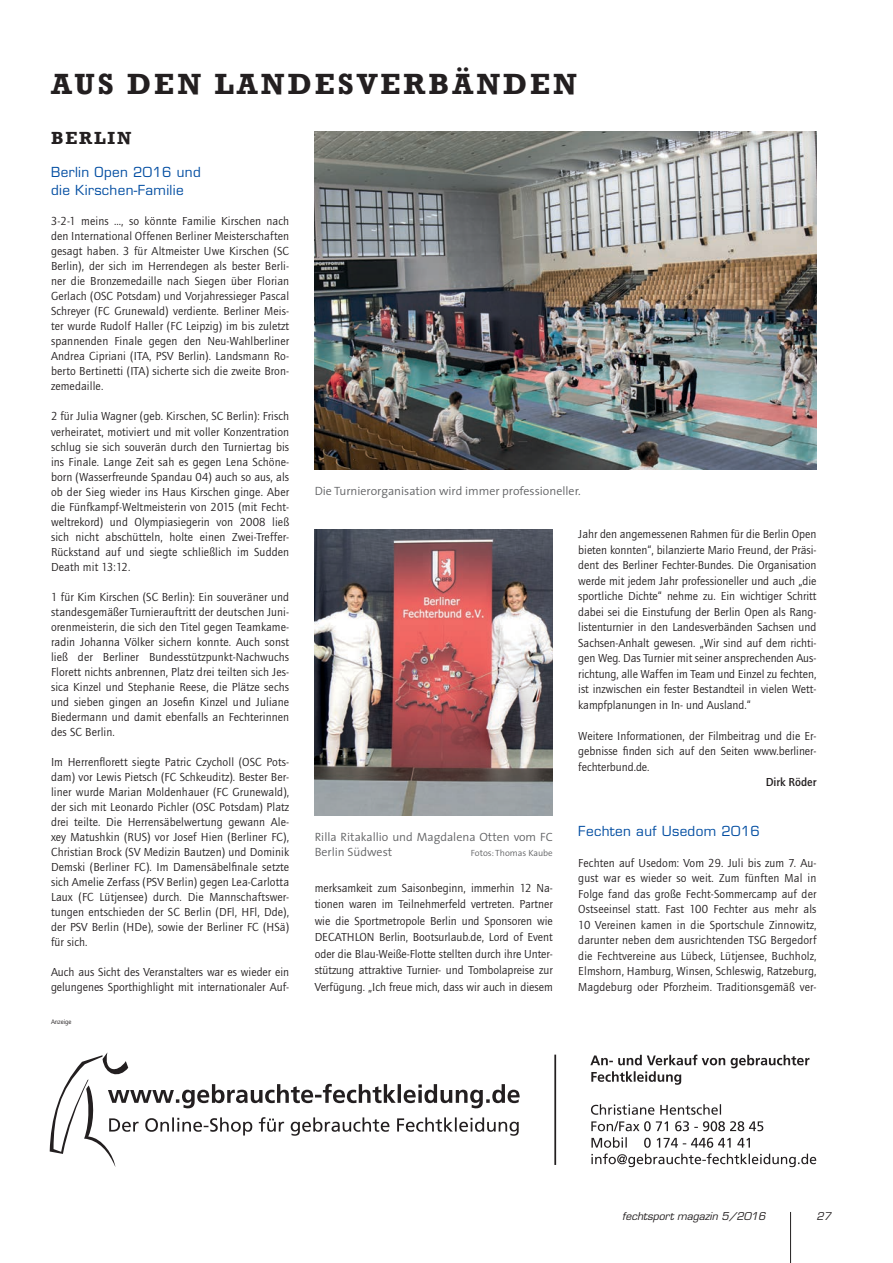
<style>
.page{position:relative;width:893px;height:1263px;background:#fff}
.page>*{position:absolute;margin:0;border:0;box-sizing:border-box;transform-origin:0 0}
.t1{font:700 30px "Rockwell";letter-spacing:.1em;color:#231f20}
.t2{font:700 18px "Rockwell";letter-spacing:.1em;color:#231f20}
.t3{font:13.5px/18px "Eurostile LT";letter-spacing:.025em;color:#034ea2}
.t4{font:12px/15px "Quay Sans EF";letter-spacing:.005em;color:#231f20;text-align:justify}
.t5{font:300 12px/15px "The Sans";color:#636466}
.t6{font:500 12px "Quay Sans EF";color:#231f20}
.t7{font:italic 10.5px "Eurostile LT";color:#231f20}
.t8{font:300 9px "The Sans";color:#636466}
.t9{font:6.75px "Quay Sans EF";color:#231f20}
</style>
<div class="page">
<hr style="left:790px;top:1212px;width:1px;height:51px;background:#231f20">
<img style="left:315px;top:529px;width:238px;height:286px">
<img style="left:315px;top:132px;width:501px;height:338px">
<svg style="left:50px;top:1052px;width:470px;height:115px"></svg>
<svg style="left:590px;top:1054px;width:219px;height:31px"></svg>
<svg style="left:591px;top:1104px;width:225px;height:63px"></svg>
<hr style="left:554px;top:1054px;width:2px;height:111px;background:#231f20">
<h1 class="t1" style="left:51px;top:66px;width:527px">AUS DEN LANDESVERBÄNDEN</h1>
<h2 class="t2" style="left:51px;top:127px;width:82px">BERLIN</h2>
<p class="t3" style="left:51px;top:163px;width:151px">Berlin Open 2016 und die Kirschen-Familie</p>
<p class="t4" style="left:51px;top:214px;width:240px">3-2-1 meins …, so könnte Familie Kirschen nach den International Offenen Berliner Meisterschaften gesagt haben. 3 für Altmeister Uwe Kirschen (SC Berlin), der sich im Herrendegen als bester Berli&shy;ner die Bronzemedaille nach Siegen über Florian Gerlach (OSC Potsdam) und Vorjahressieger Pascal Schreyer (FC Grunewald) verdiente. Berliner Meis&shy;ter wurde Rudolf Haller (FC Leipzig) im bis zuletzt spannenden Finale gegen den Neu-Wahlberliner Andrea Cipriani (ITA, PSV Berlin). Landsmann Ro&shy;berto Bertinetti (ITA) sicherte sich die zweite Bron&shy;zemedaille.</p>
<p class="t4" style="left:51px;top:409px;width:240px">2 für Julia Wagner (geb. Kirschen, SC Berlin): Frisch verheiratet, motiviert und mit voller Konzentration schlug sie sich souverän durch den Turniertag bis ins Finale. Lange Zeit sah es gegen Lena Schöne&shy;born (Wasserfreunde Spandau 04) auch so aus, als ob der Sieg wieder ins Haus Kirschen ginge. Aber die Fünfkampf-Weltmeisterin von 2015 (mit Fecht&shy;weltrekord) und Olympiasiegerin von 2008 ließ sich nicht abschütteln, holte einen Zwei-Treffer-Rückstand auf und siegte schließlich im Sudden Death mit 13:12.</p>
<p class="t4" style="left:51px;top:589px;width:240px">1 für Kim Kirschen (SC Berlin): Ein souveräner und standesgemäßer Turnierauftritt der deutschen Juni&shy;orenmeisterin, die sich den Titel gegen Teamkame&shy;radin Johanna Völker sichern konnte. Auch sonst ließ der Berliner Bundesstützpunkt-Nachwuchs Florett nichts anbrennen, Platz drei teilten sich Jes&shy;sica Kinzel und Stephanie Reese, die Plätze sechs und sieben gingen an Josefin Kinzel und Juliane Biedermann und damit ebenfalls an Fechterinnen des SC Berlin.</p>
<p class="t4" style="left:51px;top:754px;width:240px">Im Herrenflorett siegte Patric Czycholl (OSC Pots&shy;dam) vor Lewis Pietsch (FC Schkeuditz). Bester Ber&shy;liner wurde Marian Moldenhauer (FC Grunewald), der sich mit Leonardo Pichler (OSC Potsdam) Platz drei teilte. Die Herrensäbelwertung gewann Ale&shy;xey Matushkin (RUS) vor Josef Hien (Berliner FC), Christian Brock (SV Medizin Bautzen) und Dominik Demski (Berliner FC). Im Damensäbelfinale setzte sich Amelie Zerfass (PSV Berlin) gegen Lea-Carlotta Laux (FC Lütjensee) durch. Die Mannschaftswer&shy;tungen entschieden der SC Berlin (DFl, HFl, Dde), der PSV Berlin (HDe), sowie der Berliner FC (HSä) für sich.</p>
<p class="t4" style="left:51px;top:965px;width:240px">Auch aus Sicht des Veranstalters war es wieder ein gelungenes Sporthighlight mit internationaler Auf-</p>
<p class="t9" style="left:51px;top:1018px;width:22px">Anzeige</p>
<p class="t5" style="left:315px;top:483px;width:267px">Die Turnierorganisation wird immer professioneller.</p>
<p class="t5" style="left:315px;top:829px;width:240px">Rilla Ritakallio und Magdalena Otten vom FC<br>Berlin Südwest</p>
<p class="t8" style="left:471px;top:845px;width:83px">Fotos: Thomas Kaube</p>
<p class="t4" style="left:315px;top:880px;width:240px;line-height:16.5px">merksamkeit zum Saisonbeginn, immerhin 12 Na&shy;tionen waren im Teilnehmerfeld vertreten. Partner wie die Sportmetropole Berlin und Sponsoren wie DECATHLON Berlin, Bootsurlaub.de, Lord of Event oder die Blau-Weiße-Flotte stellten durch ihre Unter&shy;stützung attraktive Turnier- und Tombolapreise zur Verfügung. „Ich freue mich, dass wir auch in diesem</p>
<p class="t4" style="left:578px;top:527px;width:240px;line-height:15.5px">Jahr den angemessenen Rahmen für die Berlin Open bieten konnten“, bilanzierte Mario Freund, der Präsi&shy;dent des Berliner Fechter-Bundes. Die Organisation werde mit jedem Jahr professioneller und auch „die sportliche Dichte“ nehme zu. Ein wichtiger Schritt dabei sei die Einstufung der Berlin Open als Rang&shy;listenturnier in den Landesverbänden Sachsen und Sachsen-Anhalt gewesen. „Wir sind auf dem richti&shy;gen Weg. Das Turnier mit seiner ansprechenden Aus&shy;richtung, alle Waffen im Team und Einzel zu fechten, ist inzwischen ein fester Bestandteil in vielen Wett&shy;kampfplanungen in In- und Ausland.“</p>
<p class="t4" style="left:578px;top:728px;width:240px;line-height:15.5px">Weitere Informationen, der Filmbeitrag und die Er&shy;gebnisse finden sich auf den Seiten www.berliner&shy;fechterbund.de.</p>
<p class="t6" style="left:766px;top:776px;width:52px">Dirk Röder</p>
<p class="t3" style="left:578px;top:822px;width:183px">Fechten auf Usedom 2016</p>
<p class="t4" style="left:578px;top:855px;width:240px;line-height:15.5px">Fechten auf Usedom: Vom 29. Juli bis zum 7. Au&shy;gust war es wieder so weit. Zum fünften Mal in Folge fand das große Fecht-Sommercamp auf der Ostseeinsel statt. Fast 100 Fechter aus mehr als 10 Vereinen kamen in die Sportschule Zinnowitz, darunter neben dem ausrichtenden TSG Bergedorf die Fechtvereine aus Lübeck, Lütjensee, Buchholz, Elmshorn, Hamburg, Winsen, Schleswig, Ratzeburg, Magdeburg oder Pforzheim. Traditionsgemäß ver-</p>
<p class="t7" style="left:622px;top:1210px;width:145px">fechtsport magazin 5/2016</p>
<p class="t7" style="left:816px;top:1210px;width:16px">27</p>
</div>
